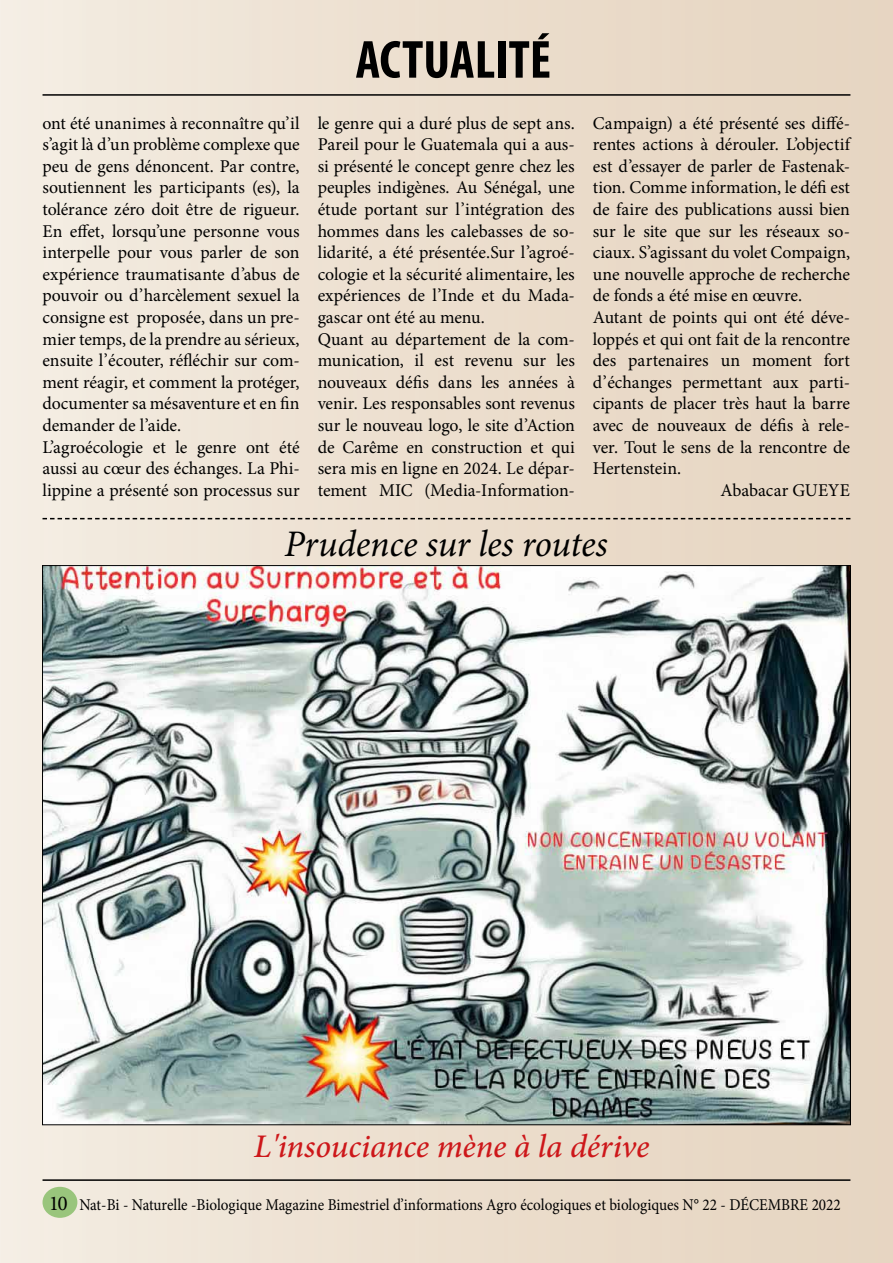
<style>
.page{position:relative;width:893px;height:1263px;background:#fff}
.page>*{position:absolute;margin:0;border:0;box-sizing:border-box;transform-origin:0 0}
.t1{font:700 condensed 54px "Myriad Pro";color:#000}
.t2{font:italic 37.5px "Minion Pro";letter-spacing:-.005em;color:#000}
.t3{font:italic 500 33px "Minion Pro";letter-spacing:-.005em;color:#cd171a}
.t4{font:18px/21.6px "Minion Pro";letter-spacing:-.005em;color:#000}
.t5{font:16.5px "Minion Pro";color:#000;scale:.92 1}
.s1{font-size:21px}
</style>
<div class="page">
<img style="left:0;top:0;width:893px;height:1263px">
<hr style="left:43px;top:94px;width:807px;height:2px;background:#000">
<hr style="left:43px;top:1179px;width:807px;height:2px;background:#000">
<div style="left:43px;top:1187px;width:34px;height:31px;background:#99c57c;border-radius:50%"></div>
<svg style="left:43px;top:518px;width:807px;height:1px"></svg>
<img style="left:44px;top:567px;width:805px;height:556px">
<h1 class="t1" style="left:356px;top:26px;width:197px">ACTUALITÉ</h1>
<p class="t4" style="left:43px;top:112px;width:259px">ont été unanimes à reconnaître qu’il s’agit là d’un problème complexe que peu de gens dénoncent. Par contre, soutiennent les participants (es), la tolérance zéro doit être de rigueur.<br>En effet, lorsqu’une personne vous interpelle pour vous parler de son expérience traumatisante d’abus de pouvoir ou d’harcèlement sexuel la consigne est proposée, dans un pre&shy;mier temps, de la prendre au sérieux, ensuite l’écouter, réfléchir sur com&shy;ment réagir, et comment la protéger, documenter sa mésaventure et en fin demander de l’aide.<br>L’agroécologie et le genre ont été aussi au cœur des échanges. La Phi&shy;lippine a présenté son processus sur</p>
<p class="t4" style="left:318px;top:112px;width:259px">le genre qui a duré plus de sept ans.<br>Pareil pour le Guatemala qui a aus&shy;si présenté le concept genre chez les peuples indigènes. Au Sénégal, une étude portant sur l’intégration des hommes dans les calebasses de so&shy;lidarité, a été présentée.Sur l’agroé&shy;cologie et la sécurité alimentaire, les expériences de l’Inde et du Mada&shy;gascar ont été au menu.<br>Quant au département de la com&shy;munication, il est revenu sur les nouveaux défis dans les années à venir. Les responsables sont revenus sur le nouveau logo, le site d’Action de Carême en construction et qui sera mis en ligne en 2024. Le dépar&shy;tement MIC (Media-Information-</p>
<p class="t4" style="left:593px;top:112px;width:259px">Campaign) a été présenté ses diffé-</p>
<p class="t4" style="left:593px;top:134px;width:259px">rentes actions à dérouler. L’objectif</p>
<p class="t4" style="left:593px;top:155px;width:259px">est d’essayer de parler de Fastenak-</p>
<p class="t4" style="left:593px;top:177px;width:259px">tion. Comme information, le défi est</p>
<p class="t4" style="left:593px;top:198px;width:259px">de faire des publications aussi bien</p>
<p class="t4" style="left:593px;top:220px;width:259px">sur le site que sur les réseaux so-</p>
<p class="t4" style="left:593px;top:242px;width:259px">ciaux. S’agissant du volet Compaign,</p>
<p class="t4" style="left:593px;top:263px;width:259px">une nouvelle approche de recherche</p>
<p class="t4" style="left:593px;top:285px;width:211px">de fonds a été mise en œuvre.</p>
<p class="t4" style="left:593px;top:306px;width:259px">Autant de points qui ont été déve-</p>
<p class="t4" style="left:593px;top:328px;width:259px">loppés et qui ont fait de la rencontre</p>
<p class="t4" style="left:593px;top:350px;width:259px">des partenaires un moment fort</p>
<p class="t4" style="left:593px;top:371px;width:259px">d’échanges permettant aux parti-</p>
<p class="t4" style="left:593px;top:393px;width:259px">cipants de placer très haut la barre</p>
<p class="t4" style="left:593px;top:414px;width:259px">avec de nouveaux de défis à rele-</p>
<p class="t4" style="left:593px;top:436px;width:259px">ver. Tout le sens de la rencontre de</p>
<p class="t4" style="left:593px;top:458px;width:90px">Hertenstein.</p>
<p class="t4" style="left:720px;top:479px;width:131px">Ababacar GUEYE</p>
<h2 class="t2" style="left:284px;top:518px;width:325px">Prudence sur les routes</h2>
<h3 class="t3" style="left:254px;top:1124px;width:397px">L'insouciance mène à la dérive</h3>
<p class="t5" style="left:50px;top:1194px;width:861px"><span class="s1">10</span> Nat-Bi - Naturelle -Biologique Magazine Bimestriel d’informations Agro écologiques et biologiques N° 22 - DÉCEMBRE 2022</p>
</div>
